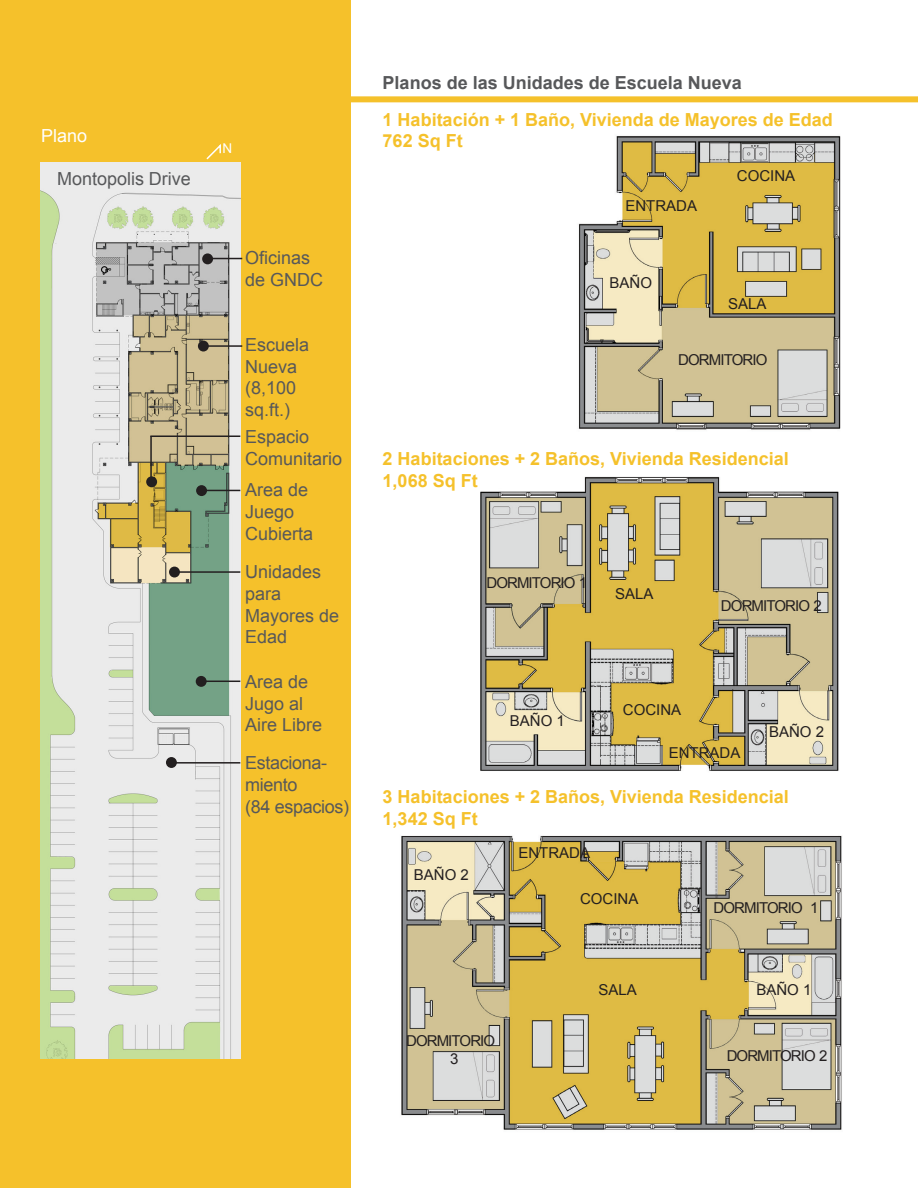
<style>
.page{position:relative;width:918px;height:1188px;background:#fff}
.page>*{position:absolute;margin:0;border:0;box-sizing:border-box;transform-origin:0 0}
.Body{font:700 18px "Arial";color:#f5c12b}
.t1{font:18px/21.6px "Arial";color:#57585a}
.Body-2{font:700 18px "Arial";color:#57585a}
.t2{font:18px/21.6px "Arial";letter-spacing:-.02em;color:#57585a}
.Body-3{font:18px "Arial";color:#fff}
.t3{font:15px "Arial";color:#231f20}
.t4{font:15px/18px "Arial";letter-spacing:-.06em;color:#231f20;text-align:center}
.t5{font:13.5px "Arial";color:#fff}
</style>
<div class="page">
<div style="left:0;top:0;width:351px;height:1188px;background:#f5c12b"></div>
<svg style="left:206px;top:144px;width:15px;height:16px"></svg>
<img style="left:401px;top:835px;width:441px;height:295px">
<img style="left:578px;top:136px;width:263px;height:294px">
<img style="left:480px;top:477px;width:359px;height:294px">
<img style="left:41px;top:162px;width:199px;height:897px">
<hr style="left:208px;top:258px;width:34px;height:1px;background:#231f20">
<hr style="left:203px;top:345px;width:39px;height:2px;background:#231f20">
<hr style="left:150px;top:435px;width:90px;height:2px;background:#231f20">
<hr style="left:201px;top:490px;width:39px;height:1px;background:#231f20">
<hr style="left:201px;top:681px;width:39px;height:1px;background:#231f20">
<hr style="left:174px;top:571px;width:66px;height:2px;background:#231f20">
<hr style="left:150px;top:436px;width:2px;height:45px;background:#231f20">
<div style="left:196px;top:485px;width:11px;height:11px;background:#231f20;border-radius:50%"></div>
<div style="left:146px;top:476px;width:11px;height:11px;background:#231f20;border-radius:50%"></div>
<div style="left:169px;top:567px;width:11px;height:11px;background:#231f20;border-radius:50%"></div>
<div style="left:196px;top:676px;width:11px;height:11px;background:#231f20;border-radius:50%"></div>
<div style="left:198px;top:341px;width:11px;height:11px;background:#231f20;border-radius:50%"></div>
<div style="left:202px;top:253px;width:11px;height:11px;background:#231f20;border-radius:50%"></div>
<hr style="left:174px;top:762px;width:66px;height:2px;background:#231f20">
<div style="left:166px;top:757px;width:11px;height:11px;background:#231f20;border-radius:50%"></div>
<div style="left:335px;top:96px;width:583px;height:6px;background:#f5c12b"></div>
<p class="Body-3" style="left:41px;top:124px;width:48px">Plano</p>
<p class="t1" style="left:57px;top:168px;width:135px">Montopolis Drive</p>
<p class="t5" style="left:222px;top:139px;width:11px">N</p>
<p class="t1" style="left:245px;top:248px;width:80px">Oficinas de GNDC</p>
<p class="t1" style="left:245px;top:334px;width:66px">Escuela<br>Nueva (8,100 sq.ft.)</p>
<p class="t1" style="left:245px;top:426px;width:99px">Espacio<br>Comunitario</p>
<p class="t1" style="left:245px;top:480px;width:70px">Area de<br>Juego<br>Cubierta</p>
<p class="t1" style="left:245px;top:561px;width:96px">Unidades para<br>Mayores de<br>Edad</p>
<p class="t1" style="left:245px;top:671px;width:79px">Area de<br>Jugo al<br>Aire Libre</p>
<p class="t2" style="left:245px;top:752px;width:83px">Estaciona&shy;miento</p>
<p class="t2" style="left:245px;top:796px;width:105px">(84 espacios)</p>
<p class="Body-2" style="left:383px;top:71px;width:361px">Planos de las Unidades de Escuela Nueva</p>
<p class="Body" style="left:383px;top:108px;width:452px">1 Habitación + 1 Baño, Vivienda de Mayores de Edad</p>
<p class="Body" style="left:383px;top:129px;width:82px">762 Sq Ft</p>
<p class="t3" style="left:625px;top:196px;width:73px">ENTRADA</p>
<p class="t3" style="left:610px;top:273px;width:44px">BAÑO</p>
<p class="t3" style="left:737px;top:166px;width:60px">COCINA</p>
<p class="t3" style="left:728px;top:294px;width:40px">SALA</p>
<p class="t4" style="left:678px;top:351px;width:91px">DORMITORIO</p>
<p class="Body" style="left:383px;top:447px;width:408px">2 Habitaciones + 2 Baños, Vivienda Residencial</p>
<p class="Body" style="left:383px;top:468px;width:97px">1,068 Sq Ft</p>
<p class="t4" style="left:486px;top:574px;width:102px">DORMITORIO 1</p>
<p class="t3" style="left:615px;top:584px;width:40px">SALA</p>
<p class="t4" style="left:721px;top:597px;width:102px">DORMITORIO 2</p>
<p class="t3" style="left:510px;top:711px;width:57px">BAÑO 1</p>
<p class="t3" style="left:623px;top:700px;width:60px">COCINA</p>
<p class="t3" style="left:669px;top:743px;width:73px">ENTRADA</p>
<p class="t3" style="left:769px;top:722px;width:57px">BAÑO 2</p>
<p class="Body" style="left:383px;top:785px;width:408px">3 Habitaciones + 2 Baños, Vivienda Residencial</p>
<p class="Body" style="left:383px;top:807px;width:97px">1,342 Sq Ft</p>
<p class="t3" style="left:414px;top:865px;width:57px">BAÑO 2</p>
<p class="t3" style="left:518px;top:843px;width:73px">ENTRADA</p>
<p class="t3" style="left:580px;top:888px;width:60px">COCINA</p>
<p class="t4" style="left:714px;top:899px;width:106px">DORMITORIO 1</p>
<p class="t4" style="left:406px;top:1032px;width:91px">DORMITORIO<br>3</p>
<p class="t3" style="left:598px;top:980px;width:40px">SALA</p>
<p class="t3" style="left:756px;top:980px;width:57px">BAÑO 1</p>
<p class="t4" style="left:727px;top:1047px;width:102px">DORMITORIO 2</p>
</div>
